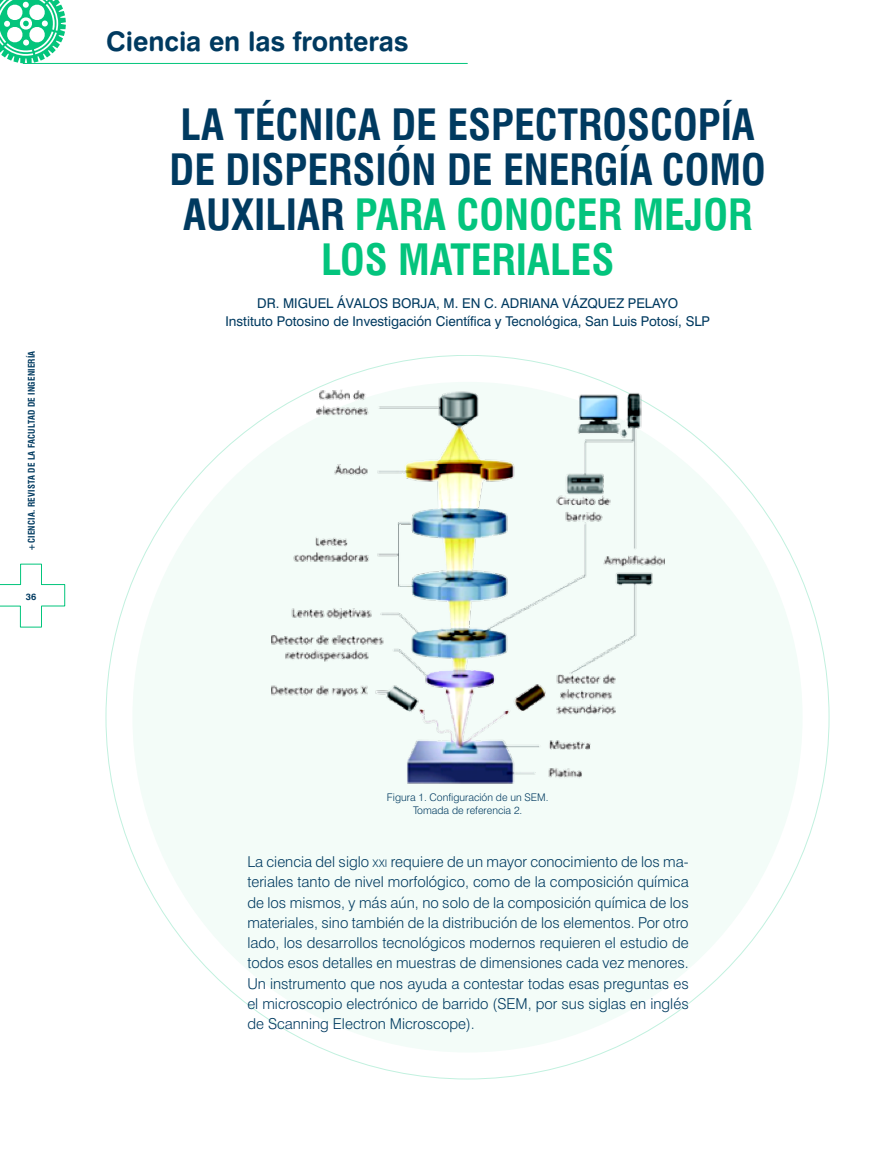
<style>
.page{position:relative;width:893px;height:1149px;background:#fff}
.page>*{position:absolute;margin:0;border:0;box-sizing:border-box;transform-origin:0 0}
.t1{font:700 condensed 42px/45px "Swiss 721 BT";color:#003a60;text-align:center}
.t2{font:27px "Swiss 721 BT Bold Rounded";letter-spacing:-.005em;color:#003a60}
.t3{font:300 15px/20.2px "Swiss 721 BT";color:#003a60;text-align:justify}
.t4{font:13.5px/18px "Swiss 721 BT";color:#003a60;text-align:center}
.t5{font:300 10.5px/13.5px "Swiss 721 BT";color:#003a60;text-align:center}
.t6{font:9.15px "Swiss 721 BT Bold Rounded";color:#003a60}
.t7{font:700 condensed 9px "Swiss 721 BT";letter-spacing:.02em;color:#003a60}
.s1{color:#03c47d}
.s2{font-size:10.5px}
</style>
<div class="page">
<svg style="left:0;top:0;width:66px;height:63px"></svg>
<hr style="left:23px;top:63px;width:444px;height:1px;background:#03c57c">
<svg style="left:0;top:563px;width:65px;height:64px"></svg>
<div style="left:132px;top:382px;width:671px;height:670px;background:#f3fcf8;border-radius:50%"></div>
<img style="left:263px;top:381px;width:410px;height:403px">
<p class="t7" style="left:26px;top:550px;width:201px;rotate:-90deg">+CIENCIA. REVISTA DE LA FACULTAD DE INGENIERÍA</p>
<p class="t6" style="left:26px;top:590px;width:12px">36</p>
<h2 class="t2" style="left:106px;top:24px;width:304px">Ciencia en las fronteras</h2>
<h1 class="t1" style="left:170px;top:102px;width:598px">LA TÉCNICA DE ESPECTROSCOPÍA<br>DE DISPERSIÓN DE ENERGÍA COMO<br>AUXILIAR <span class="s1">PARA CONOCER MEJOR<br>LOS MATERIALES</span></h1>
<p class="t4" style="left:225px;top:294px;width:486px">DR. MIGUEL ÁVALOS BORJA, M. EN C. ADRIANA VÁZQUEZ PELAYO<br>Instituto Potosino de Investigación Científica y Tecnológica, San Luis Potosí, SLP</p>
<p class="t5" style="left:387px;top:789px;width:163px">Figura 1. Configuración de un SEM.<br>Tomada de referencia 2.</p>
<p class="t3" style="left:247px;top:851px;width:443px">La ciencia del siglo <span class="s2">xxi</span> requiere de un mayor conocimiento de los ma&shy;teriales tanto de nivel morfológico, como de la composición química de los mismos, y más aún, no solo de la composición química de los materiales, sino también de la distribución de los elementos. Por otro lado, los desarrollos tecnológicos modernos requieren el estudio de todos esos detalles en muestras de dimensiones cada vez menores.<br>Un instrumento que nos ayuda a contestar todas esas preguntas es el microscopio electrónico de barrido (SEM, por sus siglas en inglés de Scanning Electron Microscope).</p>
</div>
